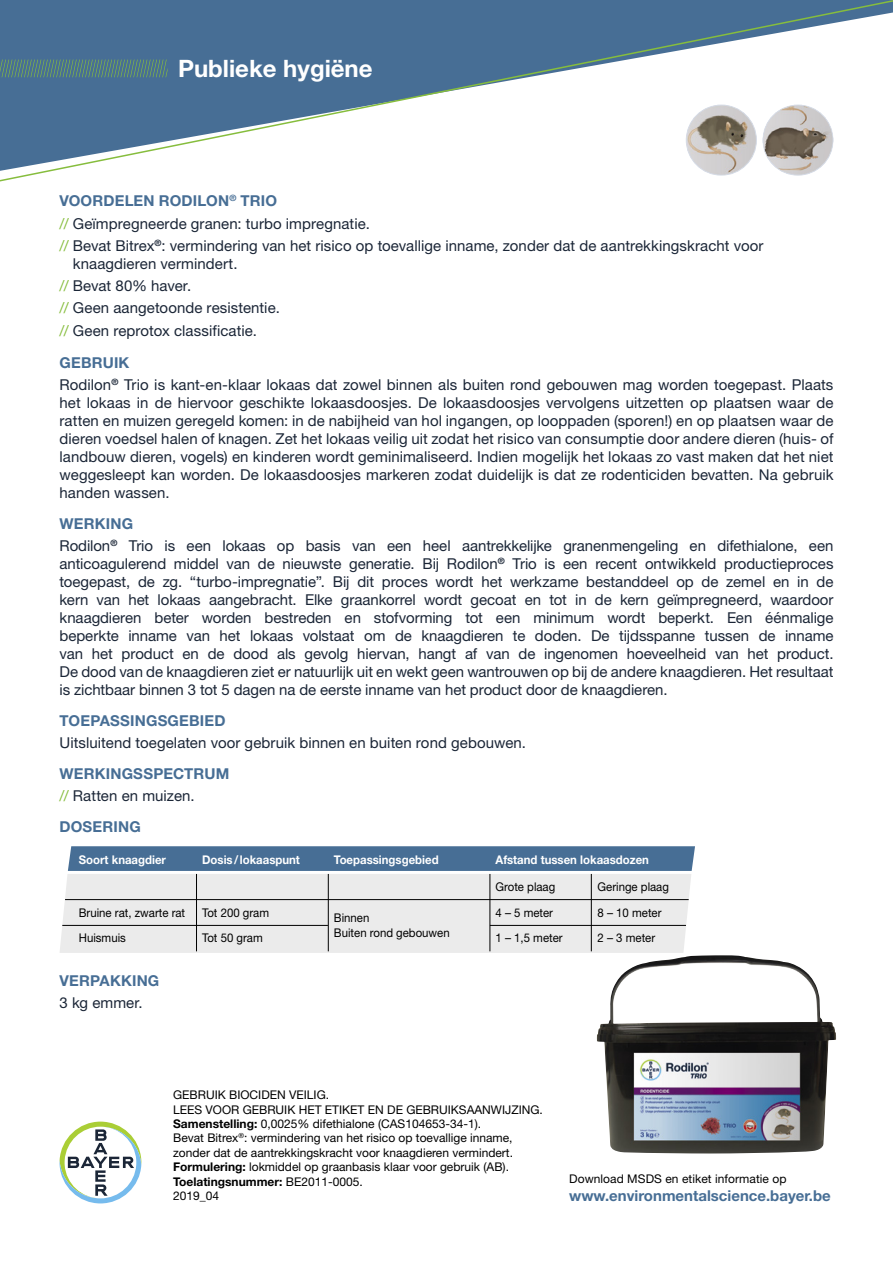
<style>
.page{position:relative;width:893px;height:1263px;background:#fff}
.page>*{position:absolute;margin:0;border:0;box-sizing:border-box;transform-origin:0 0}
.t1{font:700 24px "Helvetica Neue LT Std";color:#fff}
.t2{font:15px/18px "Helvetica Neue LT Std";letter-spacing:.005em;color:#1b2637}
.t3{font:700 15px/22.2px "Helvetica Neue LT Std";letter-spacing:.01em;color:#476e95}
.t4{font:12px/14.4px "Helvetica Neue LT Std";color:#000}
.t5{font:12px/14.4px "Helvetica Neue LT Std";color:#000;scale:.95 1}
.t6{font:700 12px "Helvetica Neue LT Std";color:#fff;scale:.95 1}
.s1{font-weight:700;color:#476e95}
.s2{color:#86bd3d}
.s3{font-weight:400;color:#86bd3d}
.s4{font-weight:400;color:#1b2637}
.s5{font-weight:700}
</style>
<div class="page">
<svg style="left:60px;top:1121px;width:81px;height:82px"></svg>
<svg style="left:0;top:0;width:893px;height:182px"></svg>
<svg style="left:0;top:60px;width:168px;height:17px;background:#537d83"></svg>
<img style="left:686px;top:105px;width:70px;height:70px;border-radius:35px">
<div style="left:686px;top:105px;width:71px;height:71px;border:1px solid #d5dbe6;border-radius:50%"></div>
<img style="left:763px;top:105px;width:70px;height:70px;border-radius:35px">
<div style="left:762px;top:105px;width:71px;height:71px;border:1px solid #d5dbe6;border-radius:50%"></div>
<img style="left:597px;top:955px;width:240px;height:198px">
<div style="left:60px;top:874px;width:631px;height:79px;background:#ebebeb"></div>
<svg style="left:68px;top:846px;width:627px;height:25px;background:#4a7096"></svg>
<hr style="left:65px;top:899px;width:624px;height:1px;background:#000">
<hr style="left:62px;top:925px;width:266px;height:1px;background:#000">
<hr style="left:490px;top:925px;width:196px;height:1px;background:#000">
<hr style="left:196px;top:874px;width:1px;height:77px;background:#000">
<hr style="left:328px;top:874px;width:1px;height:77px;background:#000">
<hr style="left:591px;top:874px;width:1px;height:77px;background:#000">
<hr style="left:490px;top:874px;width:1px;height:77px;background:#000">
<h1 class="t1" style="left:178px;top:53px;width:196px">Publieke hygiëne</h1>
<p class="t2" style="left:60px;top:190px;width:705px;line-height:22.2px"><span class="s1">VOORDELEN RODILON</span><sup>®</sup> <span class="s1">TRIO<br></span><span class="s2">//</span> Geïmpregneerde granen: turbo impregnatie.<br><span class="s2">//</span> Bevat Bitrex<sup>®</sup>: vermindering van het risico op toevallige inname, zonder dat de aantrekkingskracht voor</p>
<p class="t2" style="left:60px;top:252px;width:222px;line-height:22.2px;text-indent:13px">knaagdieren vermindert.<br><span class="s2">//</span> Bevat 80% haver.<br><span class="s2">//</span> Geen aangetoonde resistentie. <span class="s2">//</span> Geen reprotox classificatie.</p>
<p class="t2" style="left:60px;top:351px;width:775px;line-height:22.4px"><span class="s1">GEBRUIK<br></span>Rodilon<sup>®</sup> Trio is kant-en-klaar lokaas dat zowel binnen als buiten rond gebouwen mag worden toegepast. Plaats</p>
<p class="t2" style="left:60px;top:394px;width:775px;text-align:justify">het lokaas in de hiervoor geschikte lokaasdoosjes. De lokaasdoosjes vervolgens uitzetten op plaatsen waar de ratten en muizen geregeld komen: in de nabijheid van hol ingangen, op looppaden (sporen!) en op plaatsen waar de dieren voedsel halen of knagen. Zet het lokaas veilig uit zodat het risico van consumptie door andere dieren (huis- of landbouw dieren, vogels) en kinderen wordt geminimaliseerd. Indien mogelijk het lokaas zo vast maken dat het niet weggesleept kan worden. De lokaasdoosjes markeren zodat duidelijk is dat ze rodenticiden bevatten. Na gebruik handen wassen.</p>
<p class="t2" style="left:60px;top:512px;width:775px;line-height:22.2px"><span class="s1">WERKING<br></span>Rodilon<sup>®</sup> Trio is een lokaas op basis van een heel aantrekkelijke granenmengeling en difethialone, een</p>
<p class="t2" style="left:60px;top:555px;width:775px;text-align:justify">anticoagulerend middel van de nieuwste generatie. Bij Rodilon<sup>®</sup> Trio is een recent ontwikkeld productieproces toegepast, de zg. “turbo-impregnatie”. Bij dit proces wordt het werkzame bestanddeel op de zemel en in de kern van het lokaas aangebracht. Elke graankorrel wordt gecoat en tot in de kern geïmpregneerd, waardoor knaagdieren beter worden bestreden en stofvorming tot een minimum wordt beperkt. Een éénmalige beperkte inname van het lokaas volstaat om de knaagdieren te doden. De tijdsspanne tussen de inname van het product en de dood als gevolg hiervan, hangt af van de ingenomen hoeveelheid van het product.<br>De dood van de knaagdieren ziet er natuurlijk uit en wekt geen wantrouwen op bij de andere knaagdieren. Het resultaat is zichtbaar binnen 3 tot 5 dagen na de eerste inname van het product door de knaagdieren.</p>
<p class="t3" style="left:60px;top:709px;width:168px">TOEPASSINGSGEBIED</p>
<p class="t2" style="left:60px;top:734px;width:468px">Uitsluitend toegelaten voor gebruik binnen en buiten rond gebouwen.</p>
<p class="t3" style="left:60px;top:762px;width:171px">WERKINGSSPECTRUM <span class="s3">//</span> <span class="s4">Ratten en muizen.</span></p>
<p class="t3" style="left:60px;top:815px;width:83px">DOSERING</p>
<p class="t6" style="left:79px;top:852px;width:93px">Soort knaagdier</p>
<p class="t6" style="left:202px;top:852px;width:104px">Dosis/lokaaspunt</p>
<p class="t6" style="left:334px;top:852px;width:112px">Toepassingsgebied</p>
<p class="t6" style="left:496px;top:852px;width:163px">Afstand tussen lokaasdozen</p>
<p class="t5" style="left:496px;top:879px;width:64px">Grote plaag</p>
<p class="t5" style="left:598px;top:879px;width:77px">Geringe plaag</p>
<p class="t5" style="left:79px;top:905px;width:113px">Bruine rat, zwarte rat</p>
<p class="t5" style="left:202px;top:905px;width:72px">Tot 200 gram</p>
<p class="t5" style="left:496px;top:905px;width:62px">4 – 5 meter</p>
<p class="t5" style="left:598px;top:905px;width:69px">8 – 10 meter</p>
<p class="t5" style="left:334px;top:911px;width:123px">Binnen<br>Buiten rond gebouwen</p>
<p class="t5" style="left:79px;top:931px;width:51px">Huismuis</p>
<p class="t5" style="left:202px;top:931px;width:65px">Tot 50 gram</p>
<p class="t5" style="left:496px;top:931px;width:72px">1 – 1,5 meter</p>
<p class="t5" style="left:598px;top:931px;width:62px">2 – 3 meter</p>
<p class="t3" style="left:60px;top:969px;width:101px">VERPAKKING</p>
<p class="t2" style="left:60px;top:994px;width:85px">3 kg emmer.</p>
<p class="t4" style="left:173px;top:1087px;width:371px">GEBRUIK BIOCIDEN VEILIG.<br>LEES VOOR GEBRUIK HET ETIKET EN DE GEBRUIKSAANWIJZING.<br><span class="s5">Samenstelling:</span> 0,0025% difethialone (CAS104653-34-1).<br>Bevat Bitrex<sup>®</sup>: vermindering van het risico op toevallige inname, zonder dat de aantrekkingskracht voor knaagdieren vermindert.<br><span class="s5">Formulering:</span> lokmiddel op graanbasis klaar voor gebruik (AB).<br><span class="s5">Toelatingsnummer:</span> BE2011-0005.<br>2019_04</p>
<p class="t4" style="left:569px;top:1171px;width:219px">Download MSDS en etiket informatie op</p>
<p class="t3" style="left:569px;top:1184px;width:263px">www.environmentalscience.bayer.be</p>
</div>
